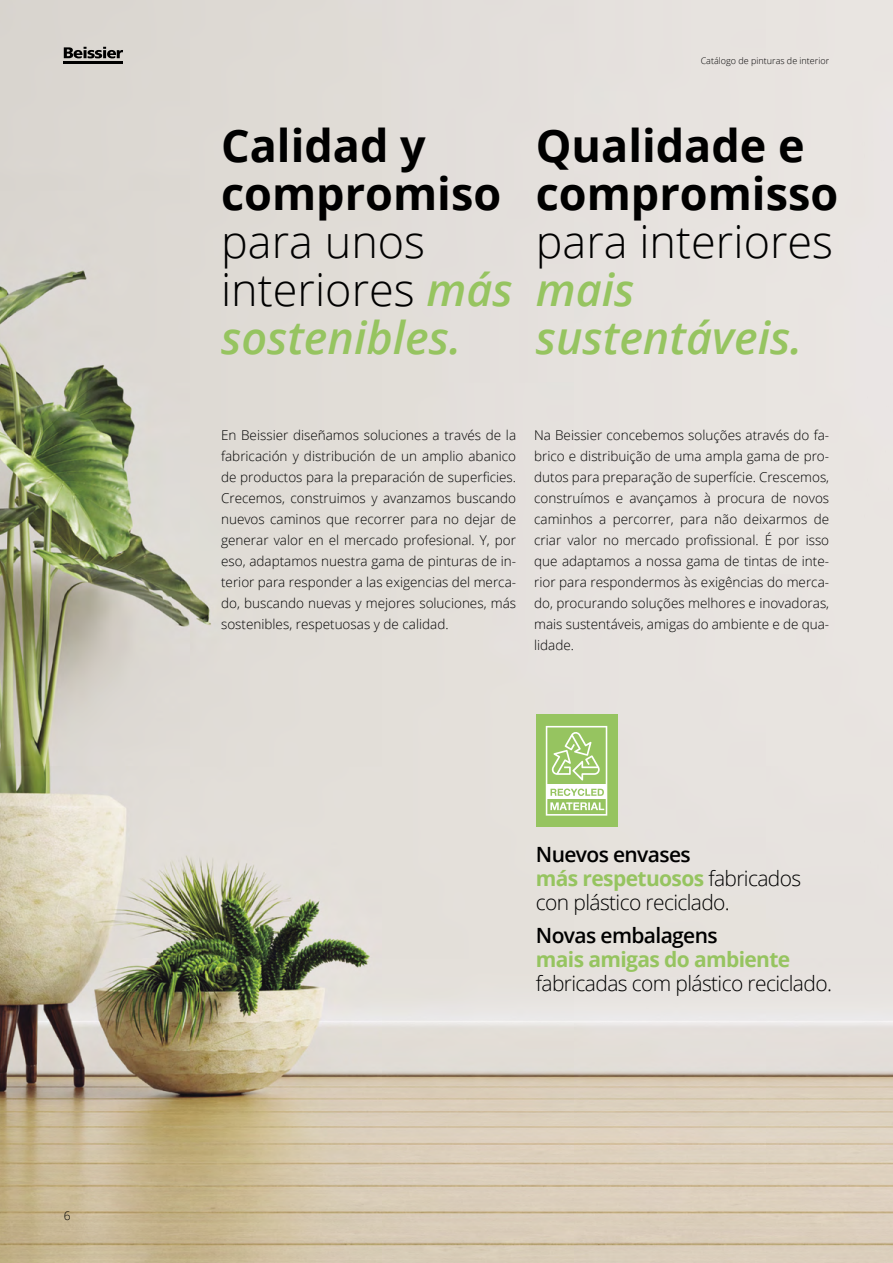
<style>
.page{position:relative;width:893px;height:1263px;background:#fff}
.page>*{position:absolute;margin:0;border:0;box-sizing:border-box;transform-origin:0 0}
.t1{font:300 45px/48px "Open Sans";color:#000}
.t2{font:700 45px/48px "Open Sans";color:#000}
.t3{font:italic 600 45px/48px "Open Sans";color:#96c460}
.t4{font:300 21px/24px "Open Sans";letter-spacing:-.03em;color:#000}
.t5{font:700 21px "Open Sans";letter-spacing:-.03em;color:#96c460}
.t6{font:600 21px "Open Sans";letter-spacing:-.03em;color:#000}
.t7{font:300 13.5px/21px "Open Sans";color:#000;text-align:justify}
.t8{font:300 12px "Open Sans";color:#000}
.t9{font:300 9px "Open Sans";color:#000}
.s1{font-weight:600;font-style:italic;color:#96c460}
.s2{font-weight:600}
.s3{font-weight:700;color:#96c460}
</style>
<div class="page">
<img style="left:0;top:0;width:893px;height:1263px">
<img style="left:852px;top:465px;width:41px;height:717px">
<div style="left:536px;top:714px;width:81px;height:113px;background:#96c460"></div>
<svg style="left:546px;top:726px;width:61px;height:90px"></svg>
<svg style="left:64px;top:47px;width:59px;height:11px"></svg>
<hr style="left:64px;top:61px;width:59px;height:3px;background:#000">
<p class="t8" style="left:64px;top:1208px;width:8px">6</p>
<p class="t9" style="left:701px;top:54px;width:130px">Catálogo de pinturas de interior</p>
<h1 class="t2" style="left:221px;top:121px;width:282px">Calidad y compromiso</h1>
<h1 class="t1" style="left:221px;top:216px;width:293px">para unos interiores <span class="s1">más sostenibles.</span></h1>
<h1 class="t2" style="left:536px;top:121px;width:304px">Qualidade e compromisso</h1>
<h1 class="t1" style="left:536px;top:216px;width:299px">para interiores</h1>
<h1 class="t3" style="left:536px;top:265px;width:268px">mais sustentáveis.</h1>
<p class="t7" style="left:221px;top:424px;width:297px">En Beissier diseñamos soluciones a través de la fabricación y distribución de un amplio abanico de productos para la preparación de superficies.<br>Crecemos, construimos y avanzamos buscando nuevos caminos que recorrer para no dejar de generar valor en el mercado profesional. Y, por eso, adaptamos nuestra gama de pinturas de in&shy;terior para responder a las exigencias del merca&shy;do, buscando nuevas y mejores soluciones, más sostenibles, respetuosas y de calidad.</p>
<p class="t7" style="left:534px;top:424px;width:297px">Na Beissier concebemos soluções através do fa&shy;brico e distribuição de uma ampla gama de pro&shy;dutos para preparação de superfície. Crescemos, construímos e avançamos à procura de novos caminhos a percorrer, para não deixarmos de criar valor no mercado profissional. É por isso que adaptamos a nossa gama de tintas de inte&shy;rior para respondermos às exigências do merca&shy;do, procurando soluções melhores e inovadoras, mais sustentáveis, amigas do ambiente e de qua&shy;lidade.</p>
<h2 class="t4" style="left:536px;top:842px;width:267px"><span class="s2">Nuevos envases<br></span><span class="s3">más respetuosos</span> fabricados con plástico reciclado.</h2>
<h2 class="t6" style="left:536px;top:921px;width:183px">Novas embalagens</h2>
<h2 class="t5" style="left:536px;top:944px;width:256px">mais amigas do ambiente</h2>
<h2 class="t4" style="left:536px;top:971px;width:298px">fabricadas com plástico reciclado.</h2>
</div>
